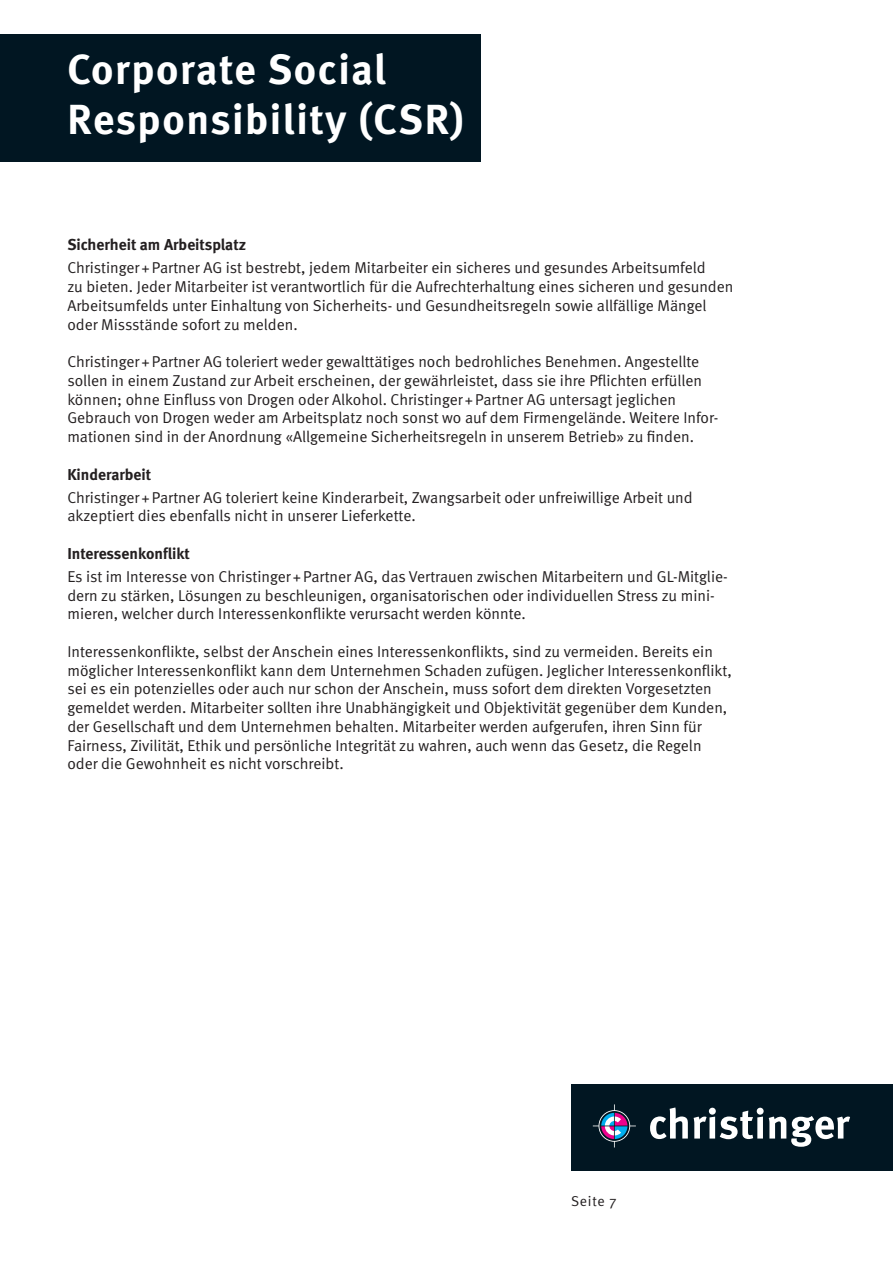
<style>
.page{position:relative;width:893px;height:1263px;background:#fff}
.page>*{position:absolute;margin:0;border:0;box-sizing:border-box;transform-origin:0 0}
.t1{font:700 42px/50.4px "Meta";letter-spacing:.035em;color:#fff}
.t2{font:15.75px/18.8px "Meta Normal";color:#231f20}
.t3{font:700 15.75px "Meta";color:#231f20}
.t4{font:14.25px "Meta Normal";letter-spacing:.05em;color:#231f20}
</style>
<div class="page">
<div style="left:571px;top:1084px;width:322px;height:87px;background:#011622"></div>
<svg style="left:650px;top:1107px;width:200px;height:40px"></svg>
<svg style="left:593px;top:1104px;width:43px;height:43px"></svg>
<div style="left:0;top:34px;width:480px;height:128px;background:#011622"></div>
<h1 class="t1" style="left:67px;top:44px;width:398px">Corporate Social<br>Responsibility (CSR)</h1>
<p class="t3" style="left:67px;top:235px;width:180px">Sicherheit am Arbeitsplatz</p>
<p class="t2" style="left:67px;top:258px;width:668px">Christinger+Partner AG ist bestrebt, jedem Mitarbeiter ein sicheres und gesundes Arbeitsumfeld<br>zu bieten. Jeder Mitarbeiter ist verantwortlich für die Aufrechterhaltung eines sicheren und gesunden Arbeitsumfelds unter Einhaltung von Sicherheits- und Gesundheitsregeln sowie allfällige Mängel oder Missstände sofort zu melden.</p>
<p class="t2" style="left:67px;top:352px;width:653px">Christinger+Partner AG toleriert weder gewalttätiges noch bedrohliches Benehmen. Angestellte sollen in einem Zustand zur Arbeit erscheinen, der gewährleistet, dass sie ihre Pflichten erfüllen können; ohne Einfluss von Drogen oder Alkohol. Christinger+Partner AG untersagt jeglichen Gebrauch von Drogen weder am Arbeitsplatz noch sonst wo auf dem Firmengelände. Weitere Infor&shy;mationen sind in der Anordnung «Allgemeine Sicherheitsregeln in unserem Betrieb» zu finden.</p>
<p class="t3" style="left:67px;top:465px;width:85px">Kinderarbeit</p>
<p class="t2" style="left:67px;top:488px;width:627px">Christinger+Partner AG toleriert keine Kinderarbeit, Zwangsarbeit oder unfreiwillige Arbeit und akzeptiert dies ebenfalls nicht in unserer Lieferkette.</p>
<p class="t3" style="left:67px;top:544px;width:124px">Interessenkonflikt</p>
<p class="t2" style="left:67px;top:567px;width:662px">Es ist im Interesse von Christinger+Partner AG, das Vertrauen zwischen Mitarbeitern und GL-Mitglie&shy;dern zu stärken, Lösungen zu beschleunigen, organisatorischen oder individuellen Stress zu mini&shy;mieren, welcher durch Interessenkonflikte verursacht werden könnte.</p>
<p class="t2" style="left:67px;top:642px;width:666px">Interessenkonflikte, selbst der Anschein eines Interessenkonflikts, sind zu vermeiden. Bereits ein möglicher Interessenkonflikt kann dem Unternehmen Schaden zufügen. Jeglicher Interessenkonflikt, sei es ein potenzielles oder auch nur schon der Anschein, muss sofort dem direkten Vorgesetzten gemeldet werden. Mitarbeiter sollten ihre Unabhängigkeit und Objektivität gegenüber dem Kunden, der Gesellschaft und dem Unternehmen behalten. Mitarbeiter werden aufgerufen, ihren Sinn für Fairness, Zivilität, Ethik und persönliche Integrität zu wahren, auch wenn das Gesetz, die Regeln oder die Gewohnheit es nicht vorschreibt.</p>
<p class="t4" style="left:571px;top:1193px;width:47px">Seite 7</p>
</div>
